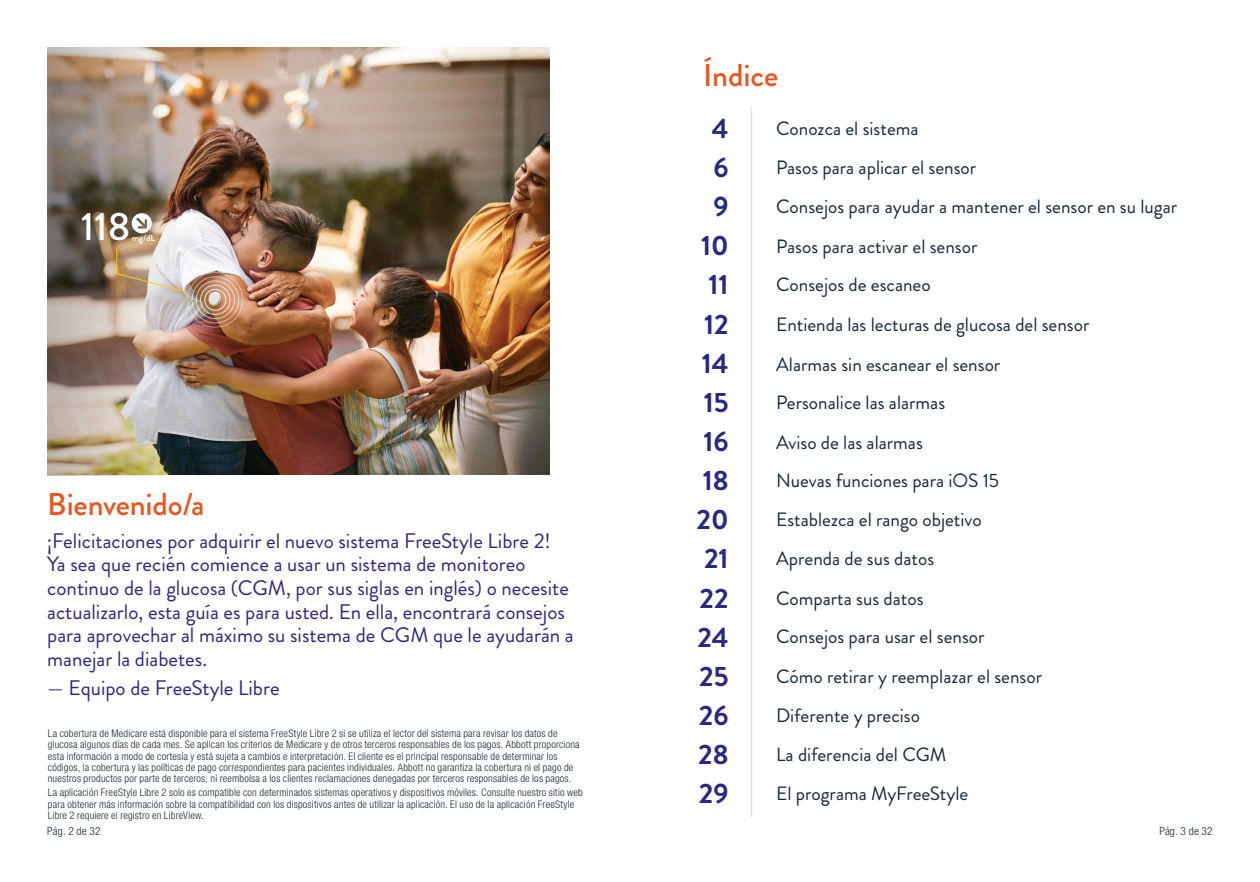
<style>
.page{position:relative;width:1260px;height:882px;background:#fff}
.page>*{position:absolute;margin:0;border:0;box-sizing:border-box;transform-origin:0 0}
.t1{font:500 39.55px "Brandon Grotesque";color:#fff}
.Orange_Headlines{font:500 31.5px "Brandon Grotesque";letter-spacing:-.005em;color:#e85620}
.t2{font:700 28px "Brandon Grotesque";color:#292882}
.t3{font:21px/23.6px "Brandon Grotesque";color:#292882}
.t4{font:19.25px "Brandon Grotesque";color:#172938}
.t5{font:300 condensed 11.38px "Helvetica Neue LT Std";letter-spacing:.015em;color:#172938}
.ISI{font:300 condensed 10.5px/11.4px "Helvetica Neue LT Std";letter-spacing:.015em;color:#172938}
.t6{font:500 9.28px "Brandon Grotesque";color:#fff}
</style>
<div class="page">
<hr style="left:751px;top:107px;width:1px;height:710px;background:#e2e4e2">
<img style="left:191px;top:48px;width:358px;height:427px">
<img style="left:47px;top:47px;width:144px;height:429px">
<svg style="left:132px;top:213px;width:20px;height:20px"></svg>
<img style="left:116px;top:248px;width:127px;height:80px">
<p class="Orange_Headlines" style="left:703px;top:53px;width:77px">Índice</p>
<p class="t2" style="left:712px;top:109px;width:18px">4</p>
<p class="t4" style="left:776px;top:115px;width:144px">Conozca el sistema</p>
<h1 class="t1" style="left:81px;top:199px;width:51px">118</h1>
<p class="t6" style="left:132px;top:232px;width:25px">mg/dL</p>
<p class="Orange_Headlines" style="left:47px;top:483px;width:159px">Bienvenido/a</p>
<p class="t3" style="left:47px;top:529px;width:528px">¡Felicitaciones por adquirir el nuevo sistema FreeStyle Libre 2!<br>Ya sea que recién comience a usar un sistema de monitoreo continuo de la glucosa (CGM, por sus siglas en inglés) o necesite actualizarlo, esta guía es para usted. En ella, encontrará consejos para aprovechar al máximo su sistema de CGM que le ayudarán a manejar la diabetes.</p>
<p class="t3" style="left:47px;top:676px;width:234px">— Equipo de FreeStyle Libre</p>
<p class="ISI" style="left:48px;top:727px;width:533px">La cobertura de Medicare está disponible para el sistema FreeStyle Libre 2 si se utiliza el lector del sistema para revisar los datos de glucosa algunos días de cada mes. Se aplican los criterios de Medicare y de otros terceros responsables de los pagos. Abbott proporciona esta información a modo de cortesía y está sujeta a cambios e interpretación. El cliente es el principal responsable de determinar los códigos, la cobertura y las políticas de pago correspondientes para pacientes individuales. Abbott no garantiza la cobertura ni el pago de nuestros productos por parte de terceros, ni reembolsa a los clientes reclamaciones denegadas por terceros responsables de los pagos.</p>
<p class="ISI" style="left:48px;top:787px;width:536px">La aplicación FreeStyle Libre 2 solo es compatible con determinados sistemas operativos y dispositivos móviles. Consulte nuestro sitio web para obtener más información sobre la compatibilidad con los dispositivos antes de utilizar la aplicación. El uso de la aplicación FreeStyle<br>Libre 2 requiere el registro en LibreView.</p>
<p class="t2" style="left:713px;top:148px;width:17px">6</p>
<p class="t4" style="left:776px;top:154px;width:202px">Pasos para aplicar el sensor</p>
<p class="t2" style="left:713px;top:187px;width:17px">9</p>
<p class="t4" style="left:776px;top:193px;width:403px">Consejos para ayudar a mantener el sensor en su lugar</p>
<p class="t2" style="left:701px;top:226px;width:29px">10</p>
<p class="t4" style="left:776px;top:233px;width:203px">Pasos para activar el sensor</p>
<p class="t2" style="left:709px;top:265px;width:21px">11</p>
<p class="t4" style="left:776px;top:271px;width:156px">Consejos de escaneo</p>
<p class="t2" style="left:704px;top:304px;width:26px">12</p>
<p class="t4" style="left:776px;top:311px;width:315px">Entienda las lecturas de glucosa del sensor</p>
<p class="t2" style="left:702px;top:343px;width:28px">14</p>
<p class="t4" style="left:776px;top:351px;width:226px">Alarmas sin escanear el sensor</p>
<p class="t2" style="left:704px;top:383px;width:26px">15</p>
<p class="t4" style="left:776px;top:390px;width:171px">Personalice las alarmas</p>
<p class="t2" style="left:703px;top:422px;width:27px">16</p>
<p class="t4" style="left:776px;top:429px;width:148px">Aviso de las alarmas</p>
<p class="t2" style="left:703px;top:461px;width:27px">18</p>
<p class="t4" style="left:776px;top:467px;width:225px">Nuevas funciones para iOS 15</p>
<p class="t2" style="left:697px;top:500px;width:34px">20</p>
<p class="t4" style="left:776px;top:506px;width:207px">Establezca el rango objetivo</p>
<p class="t2" style="left:704px;top:539px;width:26px">21</p>
<p class="t4" style="left:776px;top:546px;width:160px">Aprenda de sus datos</p>
<p class="t2" style="left:700px;top:578px;width:31px">22</p>
<p class="t4" style="left:776px;top:585px;width:149px">Comparta sus datos</p>
<p class="t2" style="left:697px;top:618px;width:33px">24</p>
<p class="t4" style="left:776px;top:623px;width:210px">Consejos para usar el sensor</p>
<p class="t2" style="left:699px;top:657px;width:31px">25</p>
<p class="t4" style="left:776px;top:663px;width:267px">Cómo retirar y reemplazar el sensor</p>
<p class="t2" style="left:699px;top:696px;width:31px">26</p>
<p class="t4" style="left:776px;top:702px;width:145px">Diferente y preciso</p>
<p class="t2" style="left:698px;top:735px;width:32px">28</p>
<p class="t4" style="left:776px;top:741px;width:172px">La diferencia del CGM</p>
<p class="t2" style="left:699px;top:774px;width:31px">29</p>
<p class="t4" style="left:776px;top:780px;width:194px">El programa MyFreeStyle</p>
<p class="t5" style="left:47px;top:824px;width:55px">Pág. 2 de 32</p>
<p class="t5" style="left:1159px;top:824px;width:55px">Pág. 3 de 32</p>
</div>
